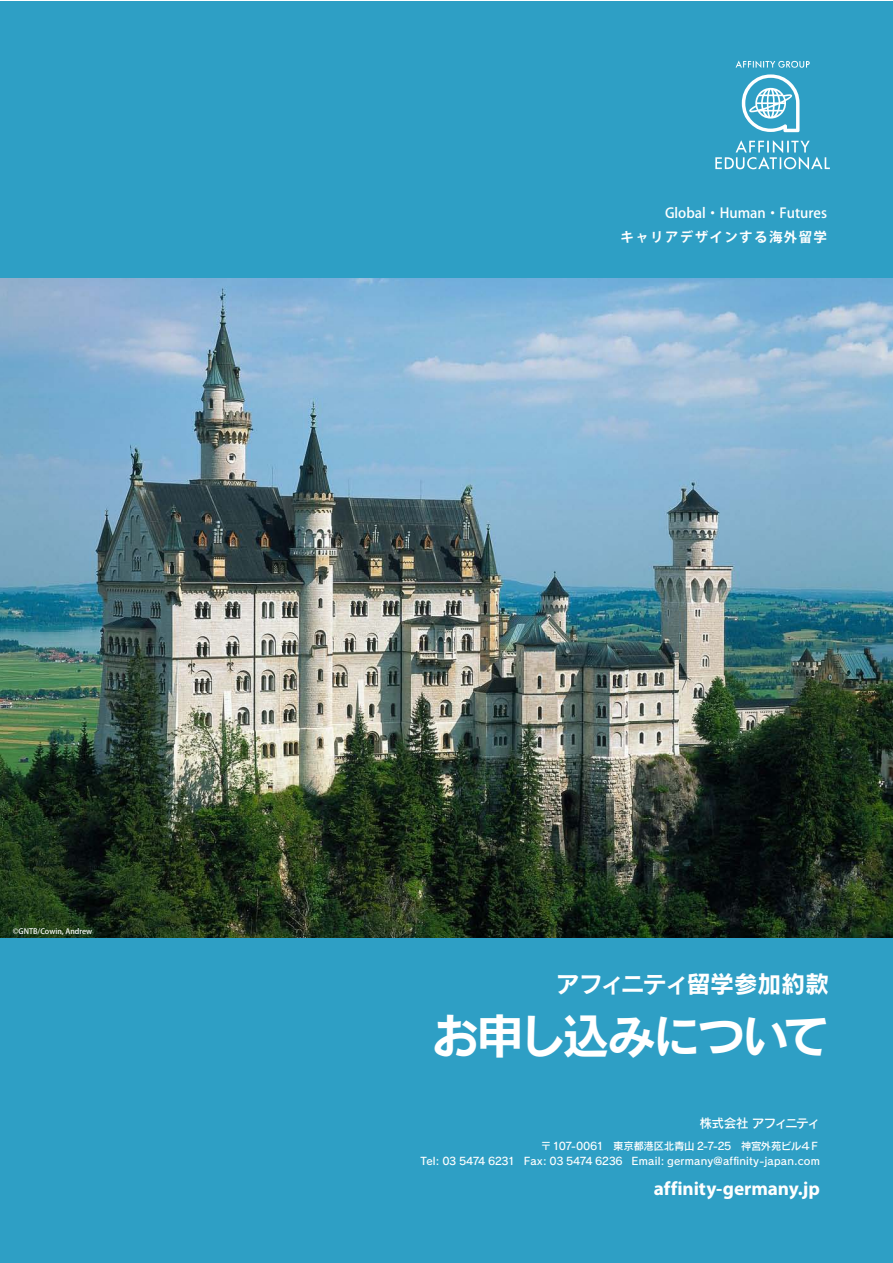
<style>
.page{position:relative;width:893px;height:1263px;background:#fff}
.page>*{position:absolute;margin:0;border:0;box-sizing:border-box;transform-origin:0 0}
.t1{font:48px "Rodin CID B";letter-spacing:-.08em;color:#fff}
.t2{font:24px "Rodin CID B";letter-spacing:-.04em;color:#fff}
.t3{font:700 19.2px "Myriad Pro";letter-spacing:-.005em;color:#fff}
.t4{font:500 13.8px "Koz Go Std";color:#fff}
.t5{font:700 13.5px "Koz Go Std";letter-spacing:.1em;color:#fff}
.t6{font:12.75px "Rodin CID DB";letter-spacing:-.105em;color:#fff}
.t7{font:10.5px/15px "Rodin CID DB";letter-spacing:-.025em;color:#fff;text-align:right}
.t8{font:500 7.5px "Koz Go Pro";color:#fff}
</style>
<div class="page">
<div style="left:0;top:1px;width:892px;height:1262px;background:#2e9fc5"></div>
<img style="left:0;top:278px;width:892px;height:659px">
<svg style="left:715px;top:61px;width:115px;height:109px"></svg>
<p class="t8" style="left:13px;top:927px;width:81px">©GNTB/Cowin, Andrew</p>
<h3 class="t4" style="left:665px;top:204px;width:163px">Global・Human・Futures</h3>
<p class="t5" style="left:620px;top:228px;width:208px">キャリアデザインする海外留学</p>
<h2 class="t2" style="left:556px;top:967px;width:275px">アフィニティ留学参加約款</h2>
<h1 class="t1" style="left:431px;top:1004px;width:402px">お申し込みについて</h1>
<p class="t6" style="left:699px;top:1115px;width:122px">株式会社 アフィニティ</p>
<p class="t7" style="left:420px;top:1138px;width:401px">〒 107-0061　東京都港区北青山 2-7-25　神宮外苑ビル４Ｆ<br>Tel: 03 5474 6231 Fax: 03 5474 6236 Email: germany@affinity-japan.com</p>
<h3 class="t3" style="left:654px;top:1176px;width:168px">affinity-germany.jp</h3>
</div>
